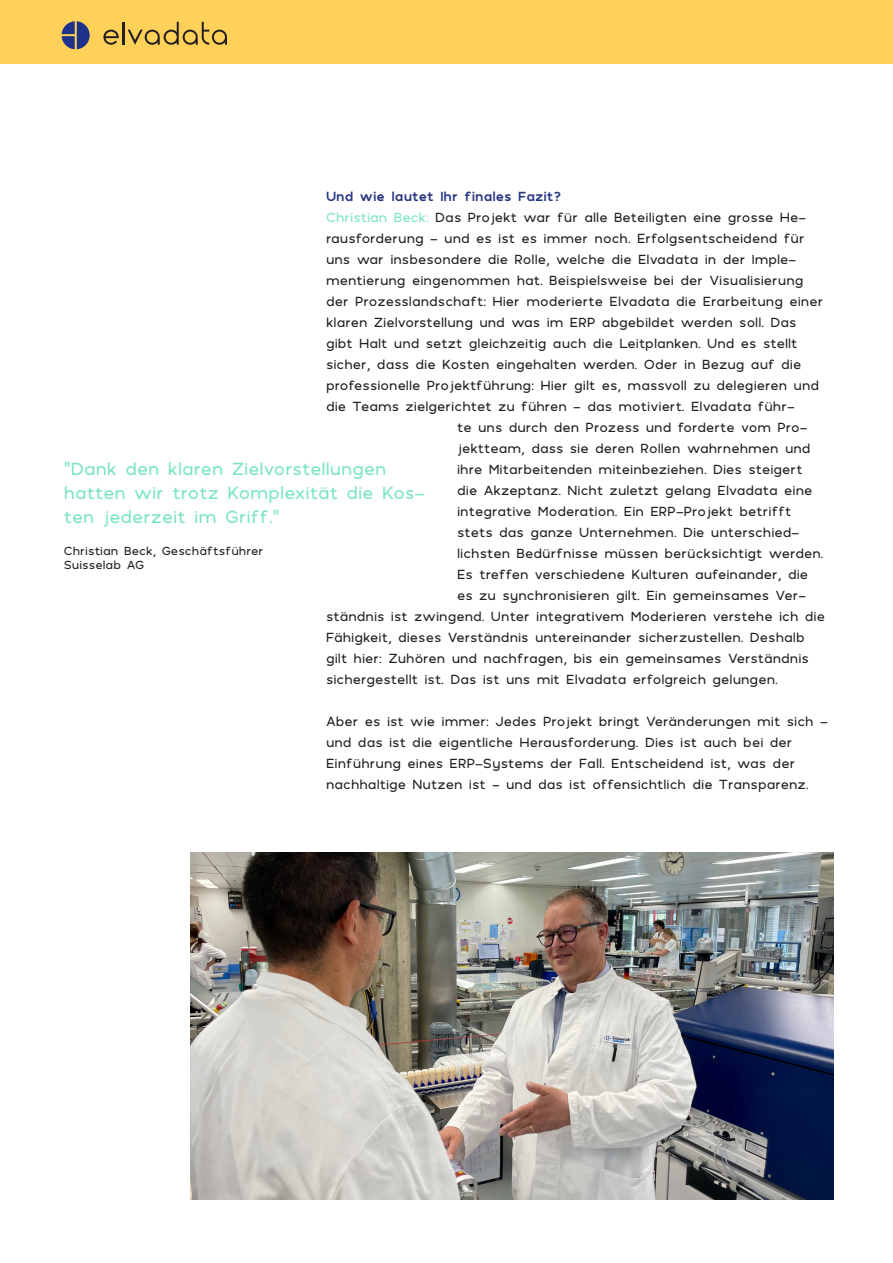
<style>
.page{position:relative;width:893px;height:1263px;background:#fff}
.page>*{position:absolute;margin:0;border:0;box-sizing:border-box;transform-origin:0 0}
.Zitat{font:18px/24px "Polly";color:#7de5c4}
.copy{font:13.5px/21px "Polly";color:#231f20}
.copy-2{font:700 13.5px "Polly";color:#253580}
.Zitatname{font:12px/14.4px "Polly";color:#231f20}
.s1{color:#7de5c4}
</style>
<div class="page">
<div style="left:0;top:0;width:893px;height:64px;background:#ffd159"></div>
<svg style="left:62px;top:21px;width:28px;height:28px"></svg>
<hr style="left:122px;top:22px;width:2px;height:23px;background:#231f20">
<svg style="left:128px;top:22px;width:99px;height:23px"></svg>
<svg style="left:103px;top:30px;width:16px;height:15px"></svg>
<img style="left:191px;top:852px;width:642px;height:347px">
<p class="copy-2" style="left:326px;top:187px;width:237px">Und wie lautet Ihr finales Fazit?</p>
<p class="copy" style="left:326px;top:207px;width:482px"><span class="s1">Christian Beck:</span> Das Projekt war für alle Beteiligten eine grosse He-</p>
<p class="copy" style="left:326px;top:228px;width:480px">rausforderung – und es ist es immer noch. Erfolgsentscheidend für</p>
<p class="copy" style="left:326px;top:249px;width:472px">uns war insbesondere die Rolle, welche die Elvadata in der Imple-</p>
<p class="copy" style="left:326px;top:270px;width:479px">mentierung eingenommen hat. Beispielsweise bei der Visualisierung</p>
<p class="copy" style="left:326px;top:291px;width:499px">der Prozesslandschaft: Hier moderierte Elvadata die Erarbeitung einer</p>
<p class="copy" style="left:326px;top:312px;width:472px">klaren Zielvorstellung und was im ERP abgebildet werden soll. Das</p>
<p class="copy" style="left:326px;top:333px;width:473px">gibt Halt und setzt gleichzeitig auch die Leitplanken. Und es stellt</p>
<p class="copy" style="left:326px;top:354px;width:477px">sicher, dass die Kosten eingehalten werden. Oder in Bezug auf die</p>
<p class="copy" style="left:326px;top:375px;width:495px">professionelle Projektführung: Hier gilt es, massvoll zu delegieren und</p>
<p class="copy" style="left:326px;top:396px;width:470px">die Teams zielgerichtet zu führen – das motiviert. Elvadata führ-</p>
<p class="copy" style="left:457px;top:417px;width:352px">te uns durch den Prozess und forderte vom Pro-</p>
<p class="copy" style="left:457px;top:438px;width:355px">jektteam, dass sie deren Rollen wahrnehmen und</p>
<p class="copy" style="left:457px;top:459px;width:347px">ihre Mitarbeitenden miteinbeziehen. Dies steigert</p>
<p class="copy" style="left:457px;top:480px;width:357px">die Akzeptanz. Nicht zuletzt gelang Elvadata eine</p>
<p class="copy" style="left:457px;top:501px;width:336px">integrative Moderation. Ein ERP-Projekt betrifft</p>
<p class="copy" style="left:457px;top:522px;width:344px">stets das ganze Unternehmen. Die unterschied-</p>
<p class="copy" style="left:457px;top:543px;width:368px">lichsten Bedürfnisse müssen berücksichtigt werden.</p>
<p class="copy" style="left:457px;top:564px;width:353px">Es treffen verschiedene Kulturen aufeinander, die</p>
<p class="copy" style="left:457px;top:585px;width:350px">es zu synchronisieren gilt. Ein gemeinsames Ver-</p>
<p class="copy" style="left:326px;top:606px;width:501px">ständnis ist zwingend. Unter integrativem Moderieren verstehe ich die</p>
<p class="copy" style="left:326px;top:627px;width:480px">Fähigkeit, dieses Verständnis untereinander sicherzustellen. Deshalb</p>
<p class="copy" style="left:326px;top:648px;width:484px">gilt hier: Zuhören und nachfragen, bis ein gemeinsames Verständnis</p>
<p class="copy" style="left:326px;top:669px;width:453px">sichergestellt ist. Das ist uns mit Elvadata erfolgreich gelungen.</p>
<p class="copy" style="left:326px;top:711px;width:503px">Aber es ist wie immer: Jedes Projekt bringt Veränderungen mit sich – und das ist die eigentliche Herausforderung. Dies ist auch bei der Einführung eines ERP-Systems der Fall. Entscheidend ist, was der nachhaltige Nutzen ist – und das ist offensichtlich die Transparenz.</p>
<p class="Zitat" style="left:64px;top:457px;width:363px">”Dank den klaren Zielvorstellungen hatten wir trotz Komplexität die Kos&shy;ten jederzeit im Griff.“</p>
<p class="Zitatname" style="left:64px;top:543px;width:201px">Christian Beck, Geschäftsführer<br>Suisselab AG</p>
</div>
